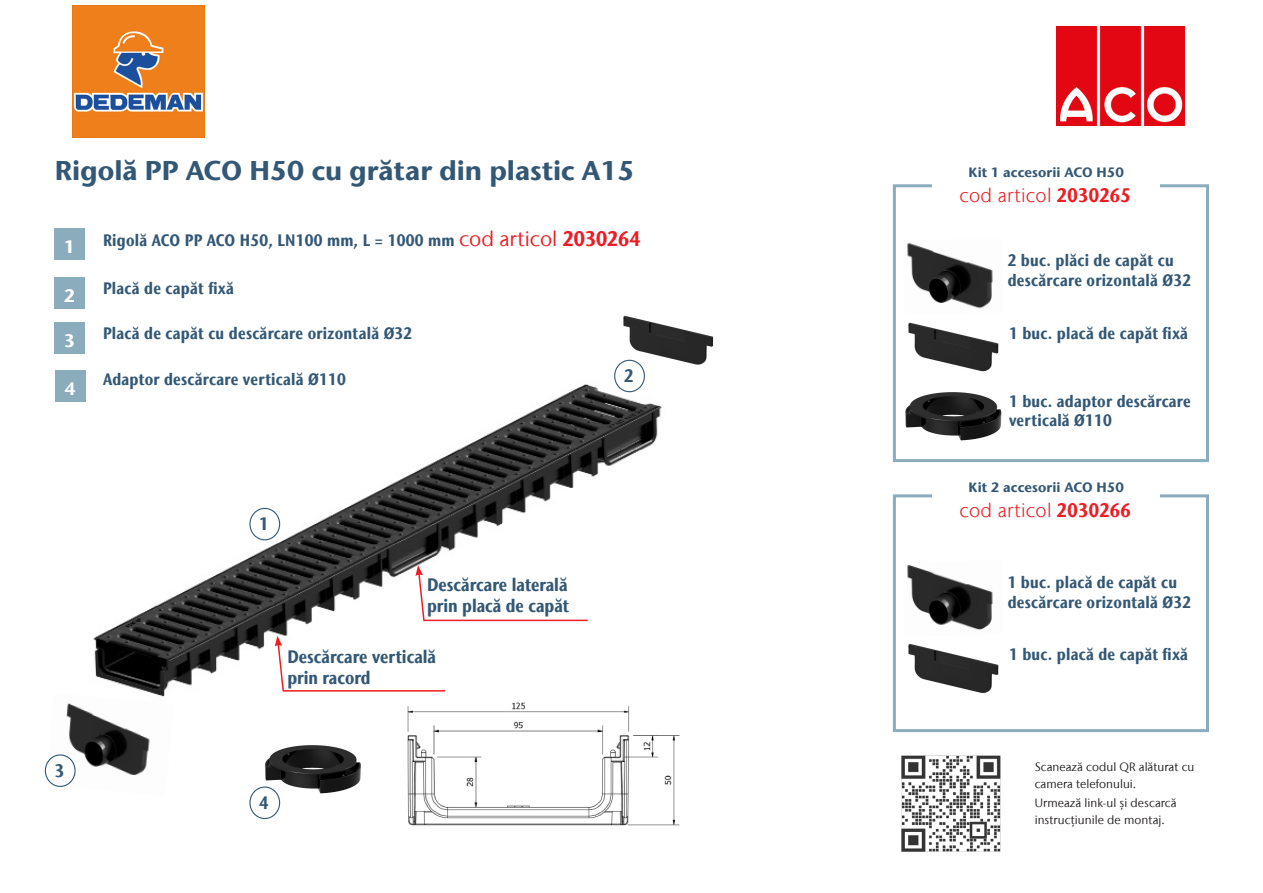
<style>
.page{position:relative;width:1263px;height:893px;background:#fff}
.page>*{position:absolute;margin:0;border:0;box-sizing:border-box;transform-origin:0 0}
.Intermediate_heading{font:700 27px "Stone Sans IIITC Com";color:#335875}
.table_basic_8{font:300 19.5px "Stone Sans IIITC Com";letter-spacing:.015em;color:#ee1d23}
.t1{font:700 condensed 18px/21.6px "Stone Sans IIITC Com";color:#335875}
.t2{font:700 18px "Stone Sans IIITC Com";color:#fff}
.table_basic_8-2{font:700 condensed 16.5px/19.8px "Stone Sans IIITC Com";letter-spacing:.015em;color:#335875}
.Info_box_title{font:700 13.5px "Stone Sans IIITC Com";letter-spacing:.005em;color:#335875}
.Enumeration_1_Produc{font:12px/17px "Stone Sans IIITC Com";letter-spacing:.005em;color:#231f20}
.s1{font-weight:400;font-stretch:normal;font-size:21px;color:#ee1d23}
.s2{font-size:21px;color:#ee1d23}
.s3{font-weight:700;font-stretch:condensed}
</style>
<div class="page">
<img style="left:93px;top:368px;width:569px;height:325px">
<img style="left:1056px;top:26px;width:128px;height:100px">
<div style="left:249px;top:508px;width:31px;height:32px;border:1px solid #335875;border-radius:50%"></div>
<div style="left:54px;top:228px;width:31px;height:31px;background:#8aacbc"></div>
<div style="left:54px;top:277px;width:31px;height:32px;background:#8aacbc"></div>
<div style="left:54px;top:322px;width:31px;height:32px;background:#8aacbc"></div>
<div style="left:55px;top:370px;width:31px;height:32px;background:#8aacbc"></div>
<img style="left:616px;top:315px;width:98px;height:64px">
<div style="left:614px;top:360px;width:31px;height:32px;border:1px solid #335875;border-radius:50%"></div>
<img style="left:46px;top:693px;width:119px;height:94px">
<div style="left:45px;top:754px;width:31px;height:33px;border:1px solid #335875;border-radius:50%"></div>
<img style="left:253px;top:745px;width:108px;height:58px">
<div style="left:249px;top:786px;width:31px;height:33px;border:1px solid #335875;border-radius:50%"></div>
<img style="left:73px;top:6px;width:131px;height:131px">
<img style="left:907px;top:243px;width:86px;height:66px">
<img style="left:905px;top:322px;width:97px;height:119px">
<div style="left:893px;top:184px;width:316px;height:278px;border:3px solid #8aacbc"></div>
<svg style="left:932px;top:184px;width:228px;height:4px"></svg>
<img style="left:907px;top:565px;width:92px;height:128px">
<div style="left:893px;top:494px;width:316px;height:238px;border:3px solid #8aacbc"></div>
<svg style="left:932px;top:494px;width:228px;height:4px"></svg>
<img style="left:407px;top:702px;width:273px;height:124px">
<svg style="left:275px;top:636px;width:10px;height:56px"></svg>
<hr style="left:283px;top:690px;width:162px;height:2px;background:#ee1d23">
<svg style="left:415px;top:565px;width:11px;height:57px"></svg>
<hr style="left:423px;top:620px;width:165px;height:1px;background:#ee1d23">
<img style="left:901px;top:755px;width:100px;height:97px">
<p class="Intermediate_heading" style="left:55px;top:153px;width:582px">Rigolă PP ACO H50 cu grătar din plastic A15</p>
<p class="t2" style="left:64px;top:235px;width:13px">1</p>
<p class="t2" style="left:64px;top:284px;width:13px">2</p>
<p class="t2" style="left:64px;top:329px;width:13px">3</p>
<p class="t2" style="left:64px;top:377px;width:13px">4</p>
<p class="table_basic_8-2" style="left:103px;top:230px;width:539px">Rigolă ACO PP ACO H50, LN100 mm, L = 1000 mm <span class="s1">cod articol</span> <span class="s2">2030264</span></p>
<p class="table_basic_8-2" style="left:103px;top:278px;width:132px">Placă de capăt fixă</p>
<p class="table_basic_8-2" style="left:103px;top:323px;width:311px">Placă de capăt cu descărcare orizontală Ø32</p>
<p class="table_basic_8-2" style="left:103px;top:369px;width:244px">Adaptor descărcare verticală Ø110</p>
<p class="t1" style="left:624px;top:365px;width:11px">2</p>
<p class="t1" style="left:55px;top:760px;width:11px">3</p>
<p class="t1" style="left:259px;top:513px;width:11px">1</p>
<p class="t1" style="left:427px;top:573px;width:143px">Descărcare laterală prin placă de capăt</p>
<p class="t1" style="left:287px;top:645px;width:150px">Descărcare verticală prin racord</p>
<p class="t1" style="left:259px;top:792px;width:11px">4</p>
<p class="Info_box_title" style="left:968px;top:163px;width:157px">Kit 1 accesorii ACO H50</p>
<p class="table_basic_8" style="left:959px;top:183px;width:173px">cod articol <span class="s3">2030265</span></p>
<p class="table_basic_8-2" style="left:1008px;top:250px;width:185px">2 buc. plăci de capăt cu descărcare orizontală Ø32</p>
<p class="table_basic_8-2" style="left:1009px;top:323px;width:180px">1 buc. placă de capăt fixă</p>
<p class="table_basic_8-2" style="left:1009px;top:391px;width:183px">1 buc. adaptor descărcare verticală Ø110</p>
<p class="Info_box_title" style="left:968px;top:479px;width:157px">Kit 2 accesorii ACO H50</p>
<p class="table_basic_8" style="left:959px;top:498px;width:173px">cod articol <span class="s3">2030266</span></p>
<p class="table_basic_8-2" style="left:1008px;top:572px;width:185px">1 buc. placă de capăt cu descărcare orizontală Ø32</p>
<p class="table_basic_8-2" style="left:1009px;top:644px;width:180px">1 buc. placă de capăt fixă</p>
<p class="Enumeration_1_Produc" style="left:1035px;top:758px;width:161px">Scanează codul QR alăturat cu camera telefonului.</p>
<p class="Enumeration_1_Produc" style="left:1035px;top:794px;width:143px">Urmează link-ul și descarcă instrucțiunile de montaj.</p>
</div>
